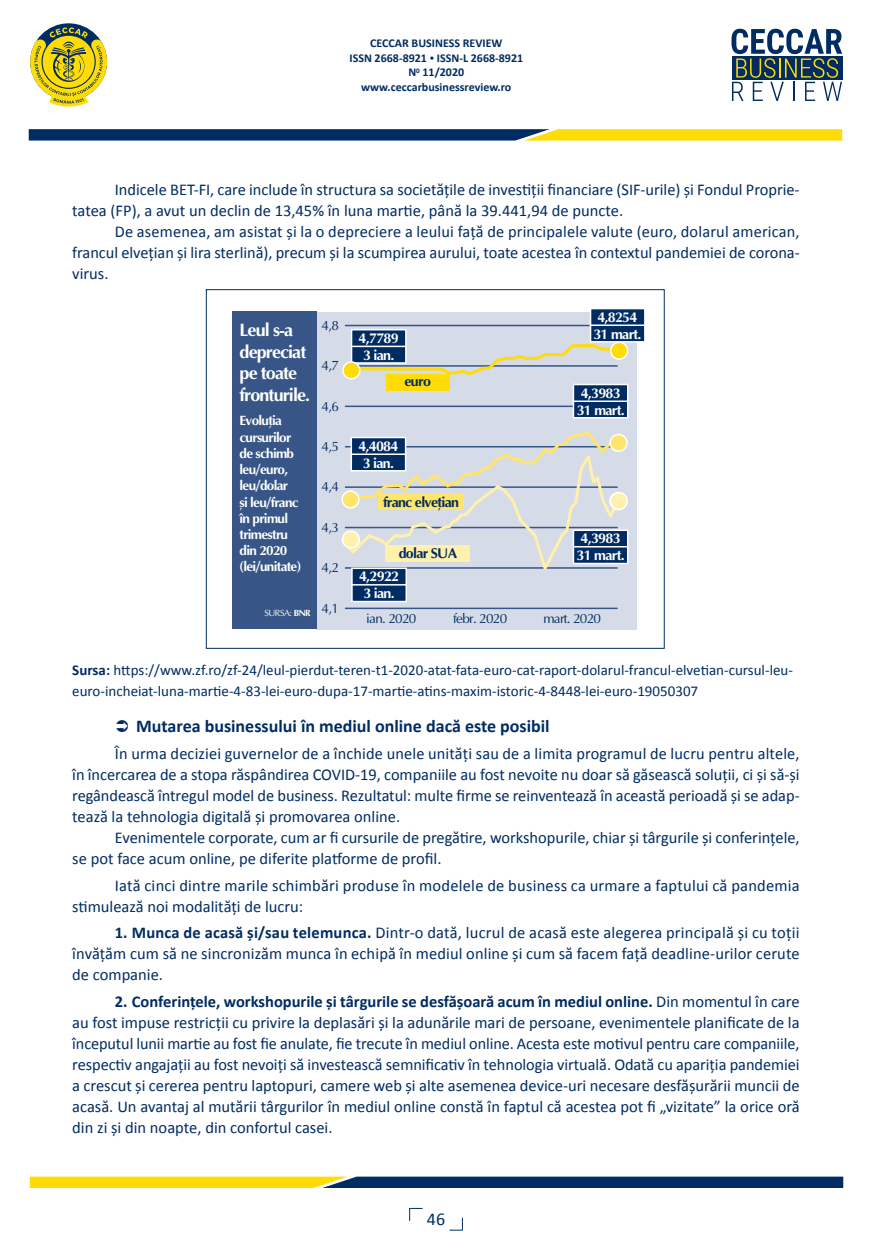
<style>
.page{position:relative;width:872px;height:1255px;background:#fff}
.page>*{position:absolute;margin:0;border:0;box-sizing:border-box;transform-origin:0 0}
.Subtitlu_cu_12{font:700 18px "Calibri";color:#002c62}
.Text_figura{font:700 18px/21.6px "Ottawa";letter-spacing:-.05em;color:#fff}
.t1{font:18px "Calibri";color:#002c62}
.Text_articol{font:16.5px/21px "Calibri";color:#002c62;text-align:justify}
.Sursa{font:15px/21px "Calibri";color:#002c62}
.Text_figura-2{font:700 14.25px "Ottawa";letter-spacing:-.05em;color:#fff}
.Text_figura-3{font:700 14.25px "Ottawa";letter-spacing:-.05em;color:#002c62}
.Text_figura-4{font:700 13.5px/16.2px "Ottawa";letter-spacing:-.05em;color:#fff}
.Text_figura-5{font:13.5px "Ottawa";letter-spacing:-.05em;color:#002c62}
.t2{font:700 12px/14.4px "Calibri";color:#002c62;text-align:center}
.Text_figura-6{font:9px "Ottawa";letter-spacing:-.05em;color:#fff}
.s1{font-size:9px}
.s2{font-weight:700}
</style>
<div class="page">
<svg style="left:409px;top:1207px;width:13px;height:13px"></svg>
<svg style="left:30px;top:27px;width:77px;height:80px"></svg>
<svg style="left:731px;top:29px;width:111px;height:72px"></svg>
<svg style="left:29px;top:129px;width:813px;height:11px;background:#637144"></svg>
<svg style="left:30px;top:1176px;width:813px;height:11px;background:#6a774c"></svg>
<svg style="left:449px;top:1217px;width:14px;height:13px"></svg>
<div style="left:316px;top:312px;width:321px;height:318px;background:#d6dbe8"></div>
<hr style="left:359px;top:367px;width:83px;height:3px;background:#ffdc06">
<div style="left:386px;top:374px;width:63px;height:16px;background:#ffdc06"></div>
<div style="left:351px;top:329px;width:55px;height:35px;background:#002c62;border:2px solid #fff"></div>
<div style="left:233px;top:311px;width:84px;height:318px;background:#375586"></div>
<hr style="left:345px;top:325px;width:272px;height:1px;background:#375586">
<hr style="left:345px;top:365px;width:272px;height:1px;background:#375586">
<hr style="left:345px;top:405px;width:272px;height:2px;background:#375586">
<hr style="left:345px;top:607px;width:272px;height:2px;background:#375586">
<hr style="left:351px;top:345px;width:55px;height:2px;background:#fff">
<div style="left:590px;top:308px;width:55px;height:34px;background:#002c62;border:2px solid #fff"></div>
<hr style="left:589px;top:324px;width:56px;height:2px;background:#fff">
<div style="left:572px;top:384px;width:56px;height:34px;background:#002c62;border:2px solid #fff"></div>
<hr style="left:573px;top:400px;width:55px;height:2px;background:#fff">
<div style="left:351px;top:567px;width:56px;height:35px;background:#002c62;border:2px solid #fff"></div>
<hr style="left:351px;top:584px;width:56px;height:1px;background:#fff">
<div style="left:572px;top:529px;width:56px;height:35px;background:#002c62;border:2px solid #fff"></div>
<hr style="left:573px;top:546px;width:55px;height:1px;background:#fff">
<div style="left:343px;top:362px;width:17px;height:17px;background:#ffdc06;border-radius:50%"></div>
<div style="left:342px;top:361px;width:18px;height:18px;border:2px solid #fff;border-radius:50%"></div>
<div style="left:611px;top:342px;width:16px;height:17px;background:#ffdc06;border-radius:50%"></div>
<div style="left:610px;top:341px;width:18px;height:19px;border:2px solid #fff;border-radius:50%"></div>
<div style="left:341px;top:490px;width:19px;height:18px;border:2px solid #fff;border-radius:50%"></div>
<div style="left:342px;top:530px;width:18px;height:18px;border:2px solid #fff;border-radius:50%"></div>
<div style="left:610px;top:492px;width:17px;height:17px;background:#fff0ab;border-radius:50%"></div>
<div style="left:609px;top:492px;width:19px;height:18px;border:2px solid #fff;border-radius:50%"></div>
<svg style="left:437px;top:353px;width:112px;height:24px"></svg>
<hr style="left:545px;top:353px;width:19px;height:3px;background:#ffdc06">
<svg style="left:558px;top:345px;width:19px;height:12px"></svg>
<hr style="left:571px;top:344px;width:23px;height:3px;background:#ffdc06">
<svg style="left:589px;top:341px;width:21px;height:10px"></svg>
<div style="left:610px;top:434px;width:17px;height:17px;background:#ffe56b;border-radius:50%"></div>
<div style="left:609px;top:433px;width:18px;height:19px;border:2px solid #fff;border-radius:50%"></div>
<svg style="left:344px;top:431px;width:274px;height:142px"></svg>
<p class="t2" style="left:349px;top:36px;width:175px">CECCAR BUSINESS REVIEW<br>ISSN 2668-8921 <span class="s1">•</span> ISSN-L 2668-8921<br>N<sup>0</sup> 11/2020 www.ceccarbusinessreview.ro</p>
<p class="Text_articol" style="left:72px;top:178px;width:727px;text-indent:43px">Indicele BET-FI, care include în structura sa societățile de investiții financiare (SIF-urile) şi Fondul Proprie&shy;tatea (FP), a avut un declin de 13,45% în luna martie, până la 39.441,94 de puncte.</p>
<p class="Text_articol" style="left:72px;top:220px;width:729px;text-indent:43px">De asemenea, am asistat și la o depreciere a leului față de principalele valute (euro, dolarul american, francul elvețian și lira sterlină), precum și la scumpirea aurului, toate acestea în contextul pandemiei de corona&shy;virus.</p>
<p class="Text_figura" style="left:239px;top:319px;width:72px">Leul s-a depreciat pe toate fronturile.</p>
<p class="Text_figura-4" style="left:239px;top:413px;width:61px">Evoluţia cursurilor de schimb leu/euro, leu/dolar şi leu/franc în primul trimestru din 2020</p>
<p class="Text_figura-4" style="left:239px;top:558px;width:63px">(lei/unitate)</p>
<p class="Text_figura-6" style="left:264px;top:608px;width:48px">SURSA: <span class="s2">BNR</span></p>
<p class="Text_figura-5" style="left:321px;top:317px;width:19px">4,8</p>
<p class="Text_figura-5" style="left:321px;top:357px;width:19px">4,7</p>
<p class="Text_figura-5" style="left:321px;top:398px;width:19px">4,6</p>
<p class="Text_figura-5" style="left:321px;top:438px;width:19px">4,5</p>
<p class="Text_figura-5" style="left:321px;top:479px;width:19px">4,4</p>
<p class="Text_figura-5" style="left:321px;top:519px;width:19px">4,3</p>
<p class="Text_figura-5" style="left:321px;top:560px;width:19px">4,2</p>
<p class="Text_figura-5" style="left:321px;top:600px;width:19px">4,1</p>
<p class="Text_figura-2" style="left:359px;top:329px;width:42px">4,7789</p>
<p class="Text_figura-2" style="left:363px;top:346px;width:33px">3 ian.</p>
<p class="Text_figura-3" style="left:404px;top:373px;width:28px">euro</p>
<p class="Text_figura-2" style="left:358px;top:437px;width:42px">4,4084</p>
<p class="Text_figura-2" style="left:363px;top:454px;width:33px">3 ian.</p>
<p class="Text_figura-3" style="left:383px;top:493px;width:77px">franc elveţian</p>
<p class="Text_figura-3" style="left:399px;top:544px;width:60px">dolar SUA</p>
<p class="Text_figura-2" style="left:359px;top:567px;width:42px">4,2922</p>
<p class="Text_figura-2" style="left:363px;top:584px;width:33px">3 ian.</p>
<p class="Text_figura-2" style="left:597px;top:308px;width:42px">4,8254</p>
<p class="Text_figura-2" style="left:593px;top:325px;width:50px">31 mart.</p>
<p class="Text_figura-2" style="left:580px;top:384px;width:42px">4,3983</p>
<p class="Text_figura-2" style="left:576px;top:401px;width:50px">31 mart.</p>
<p class="Text_figura-2" style="left:580px;top:529px;width:42px">4,3983</p>
<p class="Text_figura-2" style="left:576px;top:546px;width:50px">31 mart.</p>
<p class="Text_figura-5" style="left:366px;top:611px;width:52px">ian. 2020</p>
<p class="Text_figura-5" style="left:453px;top:611px;width:55px">febr. 2020</p>
<p class="Text_figura-5" style="left:543px;top:611px;width:59px">mart. 2020</p>
<p class="Sursa" style="left:72px;top:658px;width:722px"><span class="s2">Sursa:</span> https://www.zf.ro/zf-24/leul-pierdut-teren-t1-2020-atat-fata-euro-cat-raport-dolarul-francul-elvetian-cursul-leu&shy;euro-incheiat-luna-martie-4-83-lei-euro-dupa-17-martie-atins-maxim-istoric-4-8448-lei-euro-19050307</p>
<p class="Subtitlu_cu_12" style="left:136px;top:714px;width:415px">Mutarea businessului în mediul online dacă este posibil</p>
<p class="Text_articol" style="left:72px;top:742px;width:729px;text-indent:43px">În urma deciziei guvernelor de a închide unele unități sau de a limita programul de lucru pentru altele, în încercarea de a stopa răspândirea COVID-19, companiile au fost nevoite nu doar să găsească soluții, ci şi să-și regândească întregul model de business. Rezultatul: multe firme se reinventează în această perioadă și se adap&shy;tează la tehnologia digitală și promovarea online.</p>
<p class="Text_articol" style="left:72px;top:826px;width:729px;text-indent:43px">Evenimentele corporate, cum ar fi cursurile de pregătire, workshopurile, chiar și târgurile și conferințele, se pot face acum online, pe diferite platforme de profil.</p>
<p class="Text_articol" style="left:72px;top:873px;width:729px;text-indent:43px">Iată cinci dintre marile schimbări produse în modelele de business ca urmare a faptului că pandemia stimulează noi modalități de lucru:</p>
<p class="Text_articol" style="left:72px;top:921px;width:729px;text-indent:43px"><span class="s2">1. Munca de acasă și/sau telemunca.</span> Dintr-o dată, lucrul de acasă este alegerea principală și cu toții învățăm cum să ne sincronizăm munca în echipă în mediul online și cum să facem față deadline-urilor cerute de companie.</p>
<p class="Text_articol" style="left:72px;top:989px;width:729px;text-indent:43px"><span class="s2">2. Conferințele, workshopurile și târgurile se desfășoară acum în mediul online.</span> Din momentul în care au fost impuse restricții cu privire la deplasări și la adunările mari de persoane, evenimentele planificate de la începutul lunii martie au fost fie anulate, fie trecute în mediul online. Acesta este motivul pentru care companiile, respectiv angajații au fost nevoiți să investească semnificativ în tehnologia virtuală. Odată cu apariția pandemiei a crescut și cererea pentru laptopuri, camere web și alte asemenea device-uri necesare desfășurării muncii de acasă. Un avantaj al mutării târgurilor în mediul online constă în faptul că acestea pot fi „vizitate” la orice oră din zi și din noapte, din confortul casei.</p>
<p class="t1" style="left:427px;top:1208px;width:20px">46</p>
</div>
